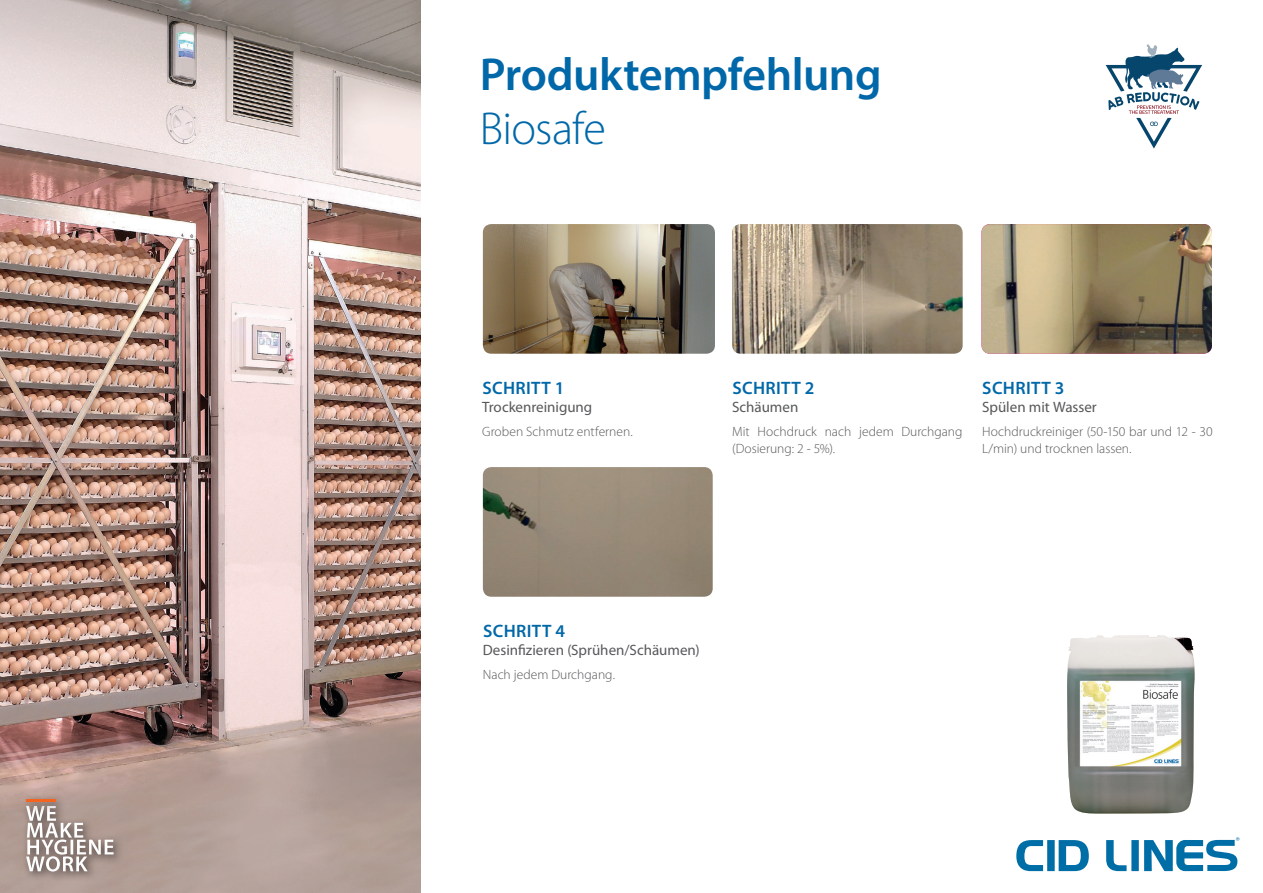
<style>
.page{position:relative;width:1263px;height:893px;background:#fff}
.page>*{position:absolute;margin:0;border:0;box-sizing:border-box;transform-origin:0 0}
.t1{font:600 46.35px "Myriad Pro";letter-spacing:-.01em;color:#0068a9}
.t2{font:300 46.35px "Myriad Pro";letter-spacing:-.02em;color:#0068a9}
.t3{font:600 18px "Myriad Pro";letter-spacing:.02em;color:#0068a9}
.t4{font:15px "Myriad Pro";color:#57585a}
.t5{font:300 13.5px/16.2px "Myriad Pro";color:#57585a}
</style>
<div class="page">
<svg style="left:1106px;top:44px;width:96px;height:105px"></svg>
<img style="left:483px;top:224px;width:232px;height:130px">
<img style="left:732px;top:224px;width:231px;height:130px">
<img style="left:981px;top:224px;width:231px;height:130px">
<img style="left:483px;top:467px;width:230px;height:130px">
<img style="left:0;top:0;width:421px;height:893px">
<img style="left:1067px;top:635px;width:128px;height:179px">
<svg style="left:1016px;top:840px;width:73px;height:31px"></svg>
<svg style="left:1106px;top:837px;width:133px;height:34px"></svg>
<div style="left:22px;top:801px;width:102px;height:81px;background:#231f20;opacity:.75"></div>
<svg style="left:26px;top:806px;width:88px;height:65px"></svg>
<div style="left:21px;top:794px;width:45px;height:19px;background:#231f20;opacity:.75"></div>
<hr style="left:26px;top:799px;width:30px;height:3px;background:#f36421">
<h1 class="t1" style="left:480px;top:45px;width:403px">Produktempfehlung</h1>
<h1 class="t2" style="left:480px;top:103px;width:128px">Biosafe</h1>
<h2 class="t3" style="left:482px;top:376px;width:84px">SCHRITT 1</h2>
<p class="t4" style="left:482px;top:398px;width:112px">Trockenreinigung</p>
<p class="t5" style="left:482px;top:424px;width:152px">Groben Schmutz entfernen.</p>
<h2 class="t3" style="left:732px;top:376px;width:84px">SCHRITT 2</h2>
<p class="t4" style="left:732px;top:398px;width:68px">Schäumen</p>
<p class="t5" style="left:732px;top:424px;width:232px">Mit Hochdruck nach jedem Durchgang (Dosierung: 2 - 5%).</p>
<h2 class="t3" style="left:982px;top:376px;width:84px">SCHRITT 3</h2>
<p class="t4" style="left:982px;top:398px;width:116px">Spülen mit Wasser</p>
<p class="t5" style="left:982px;top:424px;width:232px">Hochdruckreiniger (50-150 bar und 12 - 30<br>L/min) und trocknen lassen.</p>
<h2 class="t3" style="left:483px;top:619px;width:84px">SCHRITT 4</h2>
<p class="t4" style="left:483px;top:641px;width:218px">Desinfizieren (Sprühen/Schäumen)</p>
<p class="t5" style="left:483px;top:667px;width:134px">Nach jedem Durchgang.</p>
</div>
